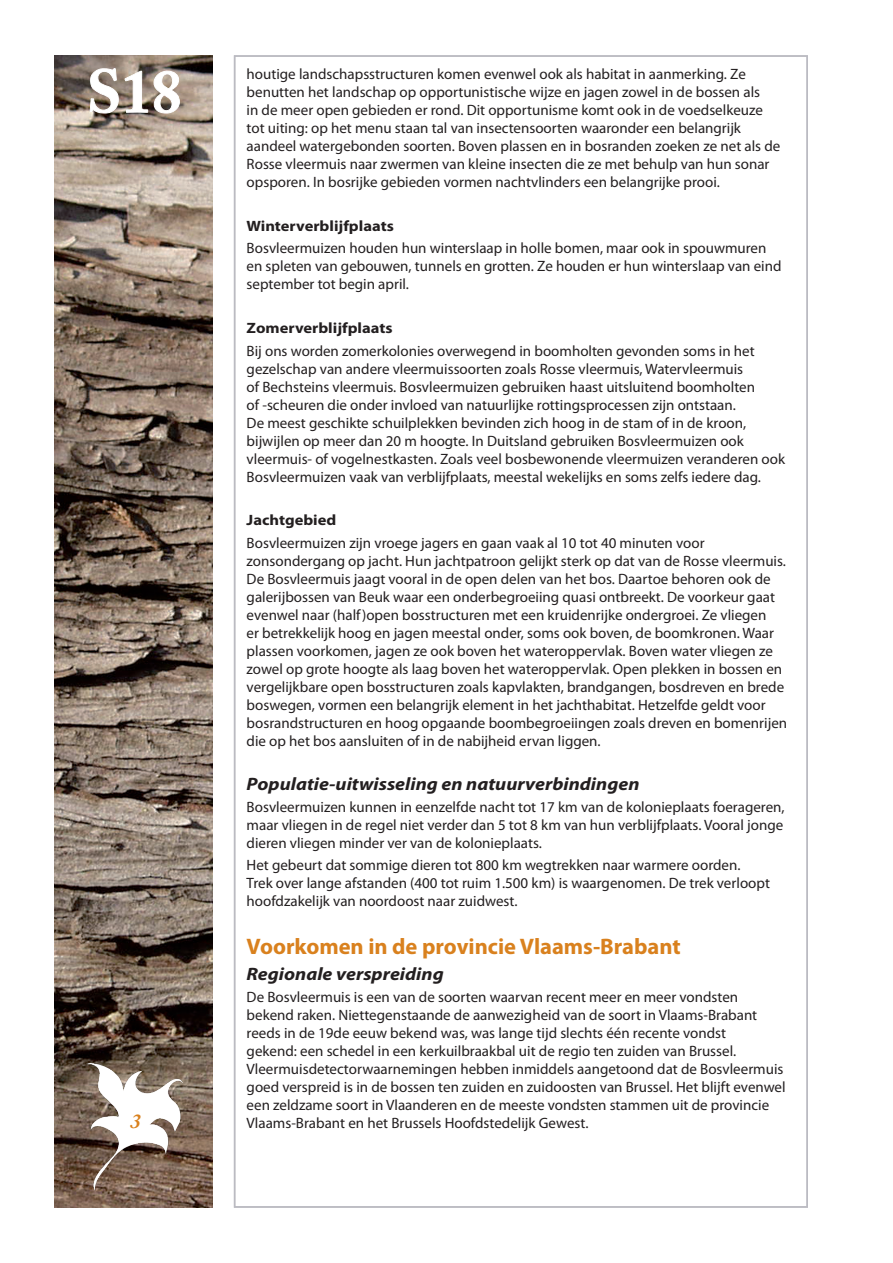
<style>
.page{position:relative;width:893px;height:1263px;background:#fff}
.page>*{position:absolute;margin:0;border:0;box-sizing:border-box;transform-origin:0 0}
.SOORT_C{font:700 60px "Adobe Caslon Pro";color:#fff}
.soort1{font:700 22.5px "Myriad Pro";color:#d9811e}
.SOORT_B{font:italic 700 21px "Adobe Caslon Pro";color:#d9811e}
.soort2{font:italic 700 18px "Myriad Pro";color:#231f20;scale:1.1 1}
.soort_alinea{font:15px/18px "Myriad Pro";color:#231f20}
.soort3{font:700 15px "Myriad Pro";color:#231f20;scale:1.1 1}
</style>
<div class="page">
<img style="left:54px;top:55px;width:159px;height:1153px">
<svg style="left:89px;top:68px;width:91px;height:46px;background:#97897d"></svg>
<img style="left:86px;top:1063px;width:97px;height:128px">
<p class="SOORT_C" style="left:87px;top:56px;width:96px">S18</p>
<p class="soort_alinea" style="left:247px;top:65px;width:535px">houtige landschapsstructuren komen evenwel ook als habitat in aanmerking. Ze benutten het landschap op opportunistische wijze en jagen zowel in de bossen als<br>in de meer open gebieden er rond. Dit opportunisme komt ook in de voedselkeuze tot uiting: op het menu staan tal van insectensoorten waaronder een belangrijk aandeel watergebonden soorten. Boven plassen en in bosranden zoeken ze net als de Rosse vleermuis naar zwermen van kleine insecten die ze met behulp van hun sonar opsporen. In bosrijke gebieden vormen nachtvlinders een belangrijke prooi.</p>
<p class="soort3" style="left:247px;top:216px;width:135px">Winterverblijfplaats</p>
<p class="soort_alinea" style="left:247px;top:239px;width:536px">Bosvleermuizen houden hun winterslaap in holle bomen, maar ook in spouwmuren en spleten van gebouwen, tunnels en grotten. Ze houden er hun winterslaap van eind september tot begin april.</p>
<p class="soort3" style="left:247px;top:318px;width:134px">Zomerverblijfplaats</p>
<p class="soort_alinea" style="left:247px;top:341px;width:540px">Bij ons worden zomerkolonies overwegend in boomholten gevonden soms in het gezelschap van andere vleermuissoorten zoals Rosse vleermuis, Watervleermuis<br>of Bechsteins vleermuis. Bosvleermuizen gebruiken haast uitsluitend boomholten<br>of -scheuren die onder invloed van natuurlijke rottingsprocessen zijn ontstaan.<br>De meest geschikte schuilplekken bevinden zich hoog in de stam of in de kroon, bijwijlen op meer dan 20 m hoogte. In Duitsland gebruiken Bosvleermuizen ook vleermuis- of vogelnestkasten. Zoals veel bosbewonende vleermuizen veranderen ook Bosvleermuizen vaak van verblijfplaats, meestal wekelijks en soms zelfs iedere dag.</p>
<p class="soort3" style="left:247px;top:511px;width:83px">Jachtgebied</p>
<p class="soort_alinea" style="left:247px;top:533px;width:542px">Bosvleermuizen zijn vroege jagers en gaan vaak al 10 tot 40 minuten voor zonsondergang op jacht. Hun jachtpatroon gelijkt sterk op dat van de Rosse vleermuis.<br>De Bosvleermuis jaagt vooral in de open delen van het bos. Daartoe behoren ook de galerijbossen van Beuk waar een onderbegroeiing quasi ontbreekt. De voorkeur gaat evenwel naar (half)open bosstructuren met een kruidenrijke ondergroei. Ze vliegen<br>er betrekkelijk hoog en jagen meestal onder, soms ook boven, de boomkronen. Waar plassen voorkomen, jagen ze ook boven het wateroppervlak. Boven water vliegen ze zowel op grote hoogte als laag boven het wateroppervlak. Open plekken in bossen en vergelijkbare open bosstructuren zoals kapvlakten, brandgangen, bosdreven en brede boswegen, vormen een belangrijk element in het jachthabitat. Hetzelfde geldt voor bosrandstructuren en hoog opgaande boombegroeiingen zoals dreven en bomenrijen die op het bos aansluiten of in de nabijheid ervan liggen.</p>
<p class="soort2" style="left:247px;top:772px;width:359px">Populatie-uitwisseling en natuurverbindingen</p>
<p class="soort_alinea" style="left:247px;top:797px;width:539px;text-align:justify">Bosvleermuizen kunnen in eenzelfde nacht tot 17 km van de kolonieplaats foerageren, maar vliegen in de regel niet verder dan 5 tot 8 km van hun verblijfplaats. Vooral jonge dieren vliegen minder ver van de kolonieplaats.</p>
<p class="soort_alinea" style="left:247px;top:856px;width:525px">Het gebeurt dat sommige dieren tot 800 km wegtrekken naar warmere oorden.<br>Trek over lange afstanden (400 tot ruim 1.500 km) is waargenomen. De trek verloopt hoofdzakelijk van noordoost naar zuidwest.</p>
<p class="soort1" style="left:247px;top:931px;width:436px">Voorkomen in de provincie Vlaams-Brabant</p>
<p class="soort2" style="left:247px;top:962px;width:181px">Regionale verspreiding</p>
<p class="soort_alinea" style="left:247px;top:988px;width:540px">De Bosvleermuis is een van de soorten waarvan recent meer en meer vondsten bekend raken. Niettegenstaande de aanwezigheid van de soort in Vlaams-Brabant reeds in de 19de eeuw bekend was, was lange tijd slechts één recente vondst<br>gekend: een schedel in een kerkuilbraakbal uit de regio ten zuiden van Brussel.<br>Vleermuisdetectorwaarnemingen hebben inmiddels aangetoond dat de Bosvleermuis goed verspreid is in de bossen ten zuiden en zuidoosten van Brussel. Het blijft evenwel een zeldzame soort in Vlaanderen en de meeste vondsten stammen uit de provincie</p>
<p class="SOORT_B" style="left:131px;top:1108px;width:12px">3</p>
<p class="soort_alinea" style="left:247px;top:1114px;width:343px">Vlaams-Brabant en het Brussels Hoofdstedelijk Gewest.</p>
</div>
